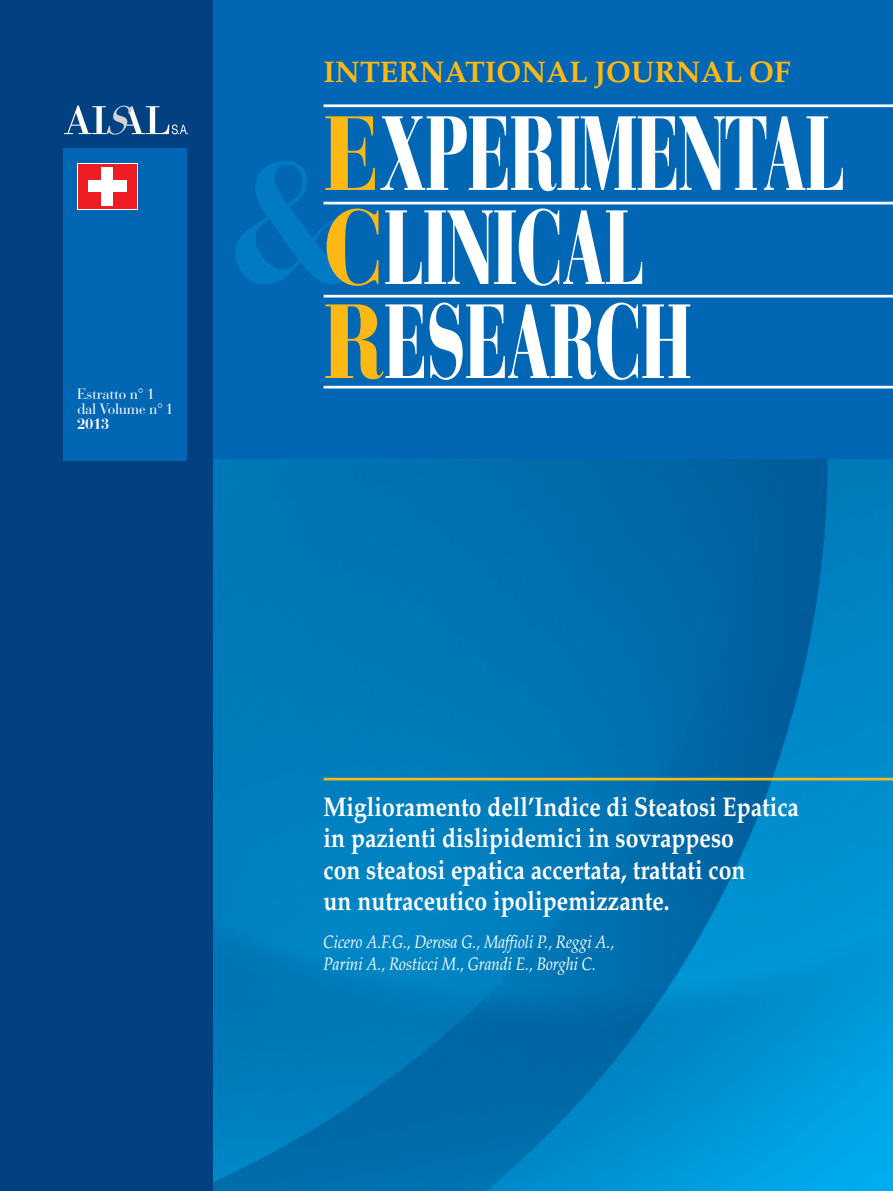
<style>
.page{position:relative;width:893px;height:1191px;background:#fff}
.page>*{position:absolute;margin:0;border:0;box-sizing:border-box;transform-origin:0 0}
.t1{font:900 104.4px/94.1px "Bauer Bodoni Std";letter-spacing:-.02em;color:#fff;scale:.63 1}
.t2{font:700 29.85px "Palatino LT Std";color:#fcb814}
.t3{font:700 27px/31.5px "Palatino LT Std";color:#fff;scale:.85 1}
.t4{font:italic 18px/22.5px "Palatino LT Std";color:#fff;scale:.85 1}
.t5{font:14.85px "Bauer Bodoni Std";letter-spacing:-.02em;color:#fff}
.t6{font:700 14.85px "Bauer Bodoni Std";color:#fff}
.s1{color:#fcb814}
</style>
<div class="page">
<img style="left:213px;top:459px;width:680px;height:732px">
<div style="left:0;top:0;width:893px;height:459px;background:#0166b3"></div>
<div style="left:0;top:0;width:213px;height:1191px;background:#014081"></div>
<svg style="left:235px;top:161px;width:113px;height:123px"></svg>
<hr style="left:324px;top:202px;width:569px;height:2px;background:#fff">
<hr style="left:324px;top:104px;width:569px;height:3px;background:#fff">
<hr style="left:324px;top:295px;width:569px;height:2px;background:#fff">
<hr style="left:324px;top:386px;width:569px;height:2px;background:#fff">
<hr style="left:324px;top:777px;width:569px;height:3px;background:#fcb814">
<svg style="left:64px;top:106px;width:124px;height:29px"></svg>
<div style="left:63px;top:148px;width:124px;height:312px;background:#0166b3"></div>
<svg style="left:77px;top:163px;width:61px;height:46px"></svg>
<div style="left:78px;top:164px;width:59px;height:44px;background:#ee1d23"></div>
<div style="left:88px;top:180px;width:39px;height:12px;background:#fff"></div>
<div style="left:102px;top:167px;width:11px;height:38px;background:#fff"></div>
<p class="t5" style="left:77px;top:389px;width:79px">Estratto n° 1</p>
<p class="t5" style="left:77px;top:404px;width:98px">dal Volume n° 1</p>
<p class="t6" style="left:77px;top:419px;width:34px">2013</p>
<p class="t2" style="left:324px;top:61px;width:468px">INTERNATIONAL JOURNAL OF</p>
<h1 class="t1" style="left:324px;top:118px;width:829px"><span class="s1">E</span>XPERIMENTAL<br><span class="s1">C</span>LINICAL</h1>
<h1 class="t1" style="left:324px;top:306px;width:586px"><span class="s1">R</span>ESEARCH</h1>
<p class="t3" style="left:324px;top:793px;width:561px">Miglioramento dell’Indice di Steatosi Epatica in pazienti dislipidemici in sovrappeso<br>con steatosi epatica accertata, trattati con<br>un nutraceutico ipolipemizzante.</p>
<p class="t4" style="left:324px;top:932px;width:343px">Cicero A.F.G., Derosa G., Maffioli P., Reggi A.,<br>Parini A., Rosticci M., Grandi E., Borghi C.</p>
</div>
